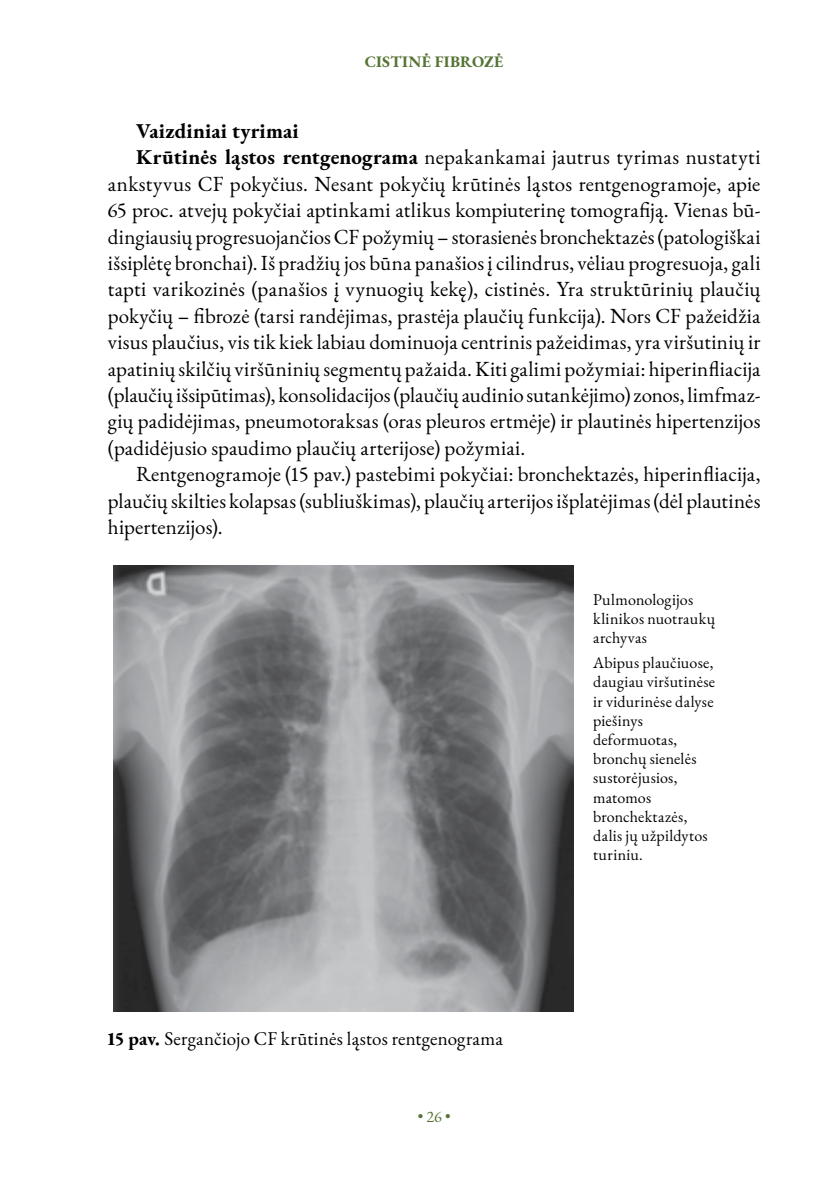
<style>
.page{position:relative;width:840px;height:1191px;background:#fff}
.page>*{position:absolute;margin:0;border:0;box-sizing:border-box;transform-origin:0 0}
.t1{font:21px "EB Garamond";letter-spacing:.005em;color:#000}
.t2{font:21px "EB Garamond";letter-spacing:.025em;color:#000}
.t3{font:700 21px "EB Garamond";letter-spacing:.01em;color:#000}
.t4{font:19px "EB Garamond";letter-spacing:.01em;color:#000}
.t5{font:16px/19.2px "EB Garamond";letter-spacing:.015em;color:#000}
.t6{font:700 16px "EB Garamond";letter-spacing:.02em;color:#557435}
.t7{font:16px "EB Garamond";color:#557435}
.s1{font-weight:700}
</style>
<div class="page">
<img style="left:113px;top:565px;width:460px;height:446px">
<p class="t6" style="left:365px;top:51px;width:140px">CISTINĖ FIBROZĖ</p>
<p class="t3" style="left:136px;top:116px;width:164px">Vaizdiniai tyrimai</p>
<p class="t2" style="left:136px;top:144px;width:625px"><span class="s1">Krūtinės ląstos rentgenograma</span> nepakankamai jautrus tyrimas nustatyti</p>
<p class="t1" style="left:108px;top:170px;width:653px">ankstyvus CF pokyčius. Nesant pokyčių krūtinės ląstos rentgenogramoje, apie</p>
<p class="t1" style="left:108px;top:196px;width:653px">65 proc. atvejų pokyčiai aptinkami atlikus kompiuterinę tomografiją. Vienas bū-</p>
<p class="t1" style="left:108px;top:223px;width:654px">dingiausių progresuojančios CF požymių – storasienės bronchektazės (patologiškai</p>
<p class="t1" style="left:108px;top:249px;width:653px">išsiplėtę bronchai). Iš pradžių jos būna panašios į cilindrus, vėliau progresuoja, gali</p>
<p class="t1" style="left:108px;top:276px;width:653px">tapti varikozinės (panašios į vynuogių kekę), cistinės. Yra struktūrinių plaučių</p>
<p class="t1" style="left:108px;top:302px;width:653px">pokyčių – fibrozė (tarsi randėjimas, prastėja plaučių funkcija). Nors CF pažeidžia</p>
<p class="t1" style="left:108px;top:328px;width:653px">visus plaučius, vis tik kiek labiau dominuoja centrinis pažeidimas, yra viršutinių ir</p>
<p class="t1" style="left:108px;top:355px;width:653px">apatinių skilčių viršūninių segmentų pažaida. Kiti galimi požymiai: hiperinfliacija</p>
<p class="t1" style="left:108px;top:381px;width:653px">(plaučių išsipūtimas), konsolidacijos (plaučių audinio sutankėjimo) zonos, limfmaz-</p>
<p class="t1" style="left:108px;top:408px;width:653px">gių padidėjimas, pneumotoraksas (oras pleuros ertmėje) ir plautinės hipertenzijos</p>
<p class="t1" style="left:108px;top:434px;width:419px">(padidėjusio spaudimo plaučių arterijose) požymiai.</p>
<p class="t1" style="left:136px;top:460px;width:625px">Rentgenogramoje (15 pav.) pastebimi pokyčiai: bronchektazės, hiperinfliacija,</p>
<p class="t1" style="left:108px;top:487px;width:653px">plaučių skilties kolapsas (subliuškimas), plaučių arterijos išplatėjimas (dėl plautinės</p>
<p class="t1" style="left:108px;top:513px;width:116px">hipertenzijos).</p>
<p class="t4" style="left:108px;top:1026px;width:396px"><span class="s1">15 pav.</span> Sergančiojo CF krūtinės ląstos rentgenograma</p>
<p class="t7" style="left:417px;top:1106px;width:34px">• 26 •</p>
<p class="t5" style="left:592px;top:590px;width:123px">Pulmonologijos klinikos nuotraukų archyvas</p>
<p class="t5" style="left:592px;top:653px;width:123px">Abipus plaučiuose, daugiau viršutinėse ir vidurinėse dalyse piešinys deformuotas, bronchų sienelės sustorėjusios, matomos bronchektazės, dalis jų užpildytos turiniu.</p>
</div>
